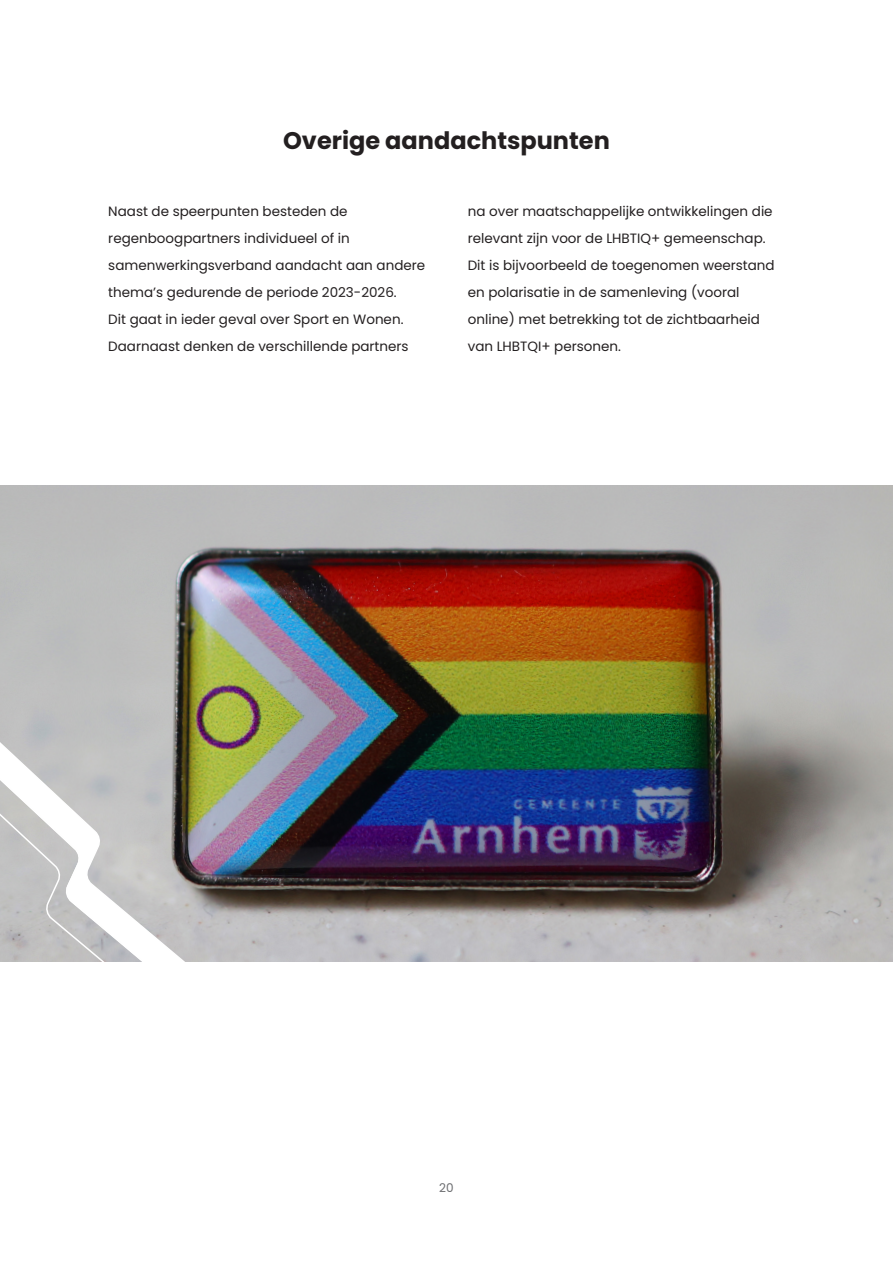
<style>
.page{position:relative;width:893px;height:1263px;background:#fff}
.page>*{position:absolute;margin:0;border:0;box-sizing:border-box;transform-origin:0 0}
.Kop_1_enkele_kolom{font:700 24px "Poppins";color:#231f20}
.Broodtekst{font:13.5px/27px "Poppins";color:#231f20}
.t1{font:12px "Poppins";color:#6c6d70}
</style>
<div class="page">
<img style="left:0;top:486px;width:893px;height:475px">
<img style="left:0;top:689px;width:254px;height:273px">
<svg style="left:0;top:706px;width:234px;height:256px;background:#bbbbb4"></svg>
<p class="Kop_1_enkele_kolom" style="left:283px;top:126px;width:328px">Overige aandachtspunten</p>
<p class="Broodtekst" style="left:108px;top:198px;width:318px">Naast de speerpunten besteden de regenboogpartners individueel of in samenwerkingsverband aandacht aan andere thema’s gedurende de periode 2023-2026.<br>Dit gaat in ieder geval over Sport en Wonen.<br>Daarnaast denken de verschillende partners</p>
<p class="Broodtekst" style="left:468px;top:198px;width:308px">na over maatschappelijke ontwikkelingen die relevant zijn voor de LHBTIQ+ gemeenschap.<br>Dit is bijvoorbeeld de toegenomen weerstand en polarisatie in de samenleving (vooral online) met betrekking tot de zichtbaarheid van LHBTQI+ personen.</p>
<p class="t1" style="left:439px;top:1181px;width:16px">20</p>
</div>
